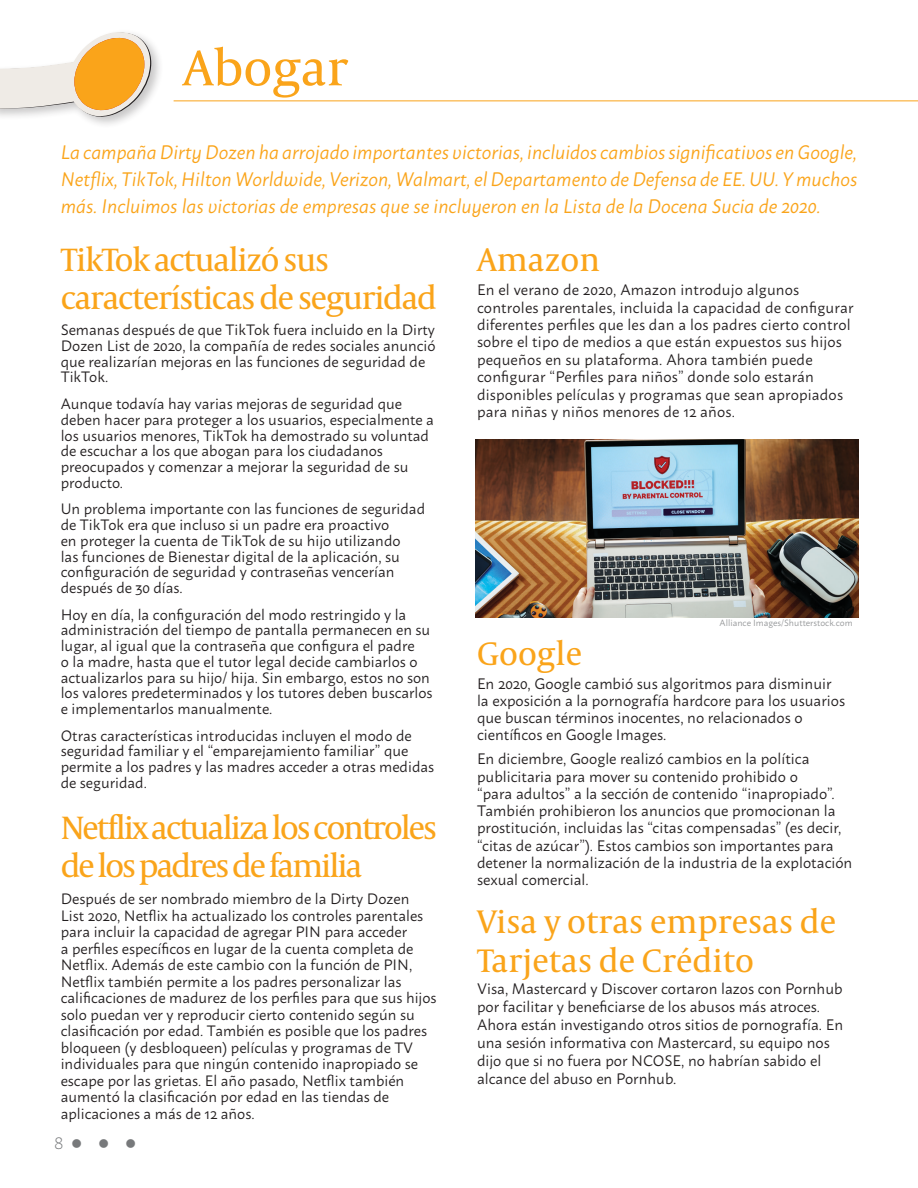
<style>
.page{position:relative;width:918px;height:1188px;background:#fff}
.page>*{position:absolute;margin:0;border:0;box-sizing:border-box;transform-origin:0 0}
.t1{font:51px "Capitolium News 2";color:#faa41a}
.t2{font:33.3px/38.4px "Capitolium News 2";color:#faa41a}
.t3{font:33px/38px "Capitolium News 2";letter-spacing:-.06em;color:#faa41a}
.t4{font:33px/38px "Capitolium News 2";letter-spacing:-.04em;color:#faa41a}
.t5{font:italic 19.5px/27px "Macho";color:#faa41a;text-align:justify}
.t6{font:300 16.5px "Macho";color:#77797b}
.t7{font:15.15px/17.2px "Macho";color:#231f20}
.t8{font:15px/15.8px "Macho";color:#231f20}
.t9{font:9px "Macho";color:#949698}
</style>
<div class="page">
<div style="left:0;top:29px;width:164px;height:101px;background:#231f20;opacity:.25"></div>
<svg style="left:0;top:31px;width:151px;height:87px"></svg>
<hr style="left:174px;top:100px;width:744px;height:1px;background:#faa41a">
<img style="left:476px;top:439px;width:383px;height:178px">
<p class="t1" style="left:183px;top:33px;width:167px">Abogar</p>
<p class="t5" style="left:61px;top:137px;width:798px">La campaña Dirty Dozen ha arrojado importantes victorias, incluidos cambios significativos en Google, Netflix, TikTok, Hilton Worldwide, Verizon, Walmart, el Departamento de Defensa de EE. UU. Y muchos más. Incluimos las victorias de empresas que se incluyeron en la Lista de la Docena Sucia de 2020.</p>
<p class="t4" style="left:61px;top:239px;width:378px">TikTok actualizó sus características de seguridad</p>
<p class="t8" style="left:61px;top:321px;width:376px">Semanas después de que TikTok fuera incluido en la Dirty Dozen List de 2020, la compañía de redes sociales anunció que realizarían mejoras en las funciones de seguridad de TikTok.</p>
<p class="t8" style="left:61px;top:394px;width:375px">Aunque todavía hay varias mejoras de seguridad que deben hacer para proteger a los usuarios, especialmente a los usuarios menores, TikTok ha demostrado su voluntad de escuchar a los que abogan para los ciudadanos preocupados y comenzar a mejorar la seguridad de su producto.</p>
<p class="t8" style="left:61px;top:500px;width:366px">Un problema importante con las funciones de seguridad de TikTok era que incluso si un padre era proactivo<br>en proteger la cuenta de TikTok de su hijo utilizando<br>las funciones de Bienestar digital de la aplicación, su configuración de seguridad y contraseñas vencerían después de 30 días.</p>
<p class="t8" style="left:61px;top:605px;width:373px">Hoy en día, la configuración del modo restringido y la administración del tiempo de pantalla permanecen en su lugar, al igual que la contraseña que configura el padre<br>o la madre, hasta que el tutor legal decide cambiarlos o actualizarlos para su hijo/ hija. Sin embargo, estos no son los valores predeterminados y los tutores deben buscarlos e implementarlos manualmente.</p>
<p class="t8" style="left:61px;top:726px;width:375px">Otras características introducidas incluyen el modo de seguridad familiar y el “emparejamiento familiar” que permite a los padres y las madres acceder a otras medidas de seguridad.</p>
<p class="t3" style="left:61px;top:808px;width:378px">Netflix actualiza los controles de los padres de familia</p>
<p class="t8" style="left:61px;top:889px;width:377px;line-height:16.5px">Después de ser nombrado miembro de la Dirty Dozen List 2020, Netflix ha actualizado los controles parentales para incluir la capacidad de agregar PIN para acceder<br>a perfiles específicos en lugar de la cuenta completa de Netflix. Además de este cambio con la función de PIN, Netflix también permite a los padres personalizar las calificaciones de madurez de los perfiles para que sus hijos solo puedan ver y reproducir cierto contenido según su clasificación por edad. También es posible que los padres bloqueen (y desbloqueen) películas y programas de TV individuales para que ningún contenido inapropiado se escape por las grietas. El año pasado, Netflix también aumentó la clasificación por edad en las tiendas de aplicaciones a más de 12 años.</p>
<p class="t2" style="left:477px;top:239px;width:125px">Amazon</p>
<p class="t7" style="left:477px;top:280px;width:378px">En el verano de 2020, Amazon introdujo algunos controles parentales, incluida la capacidad de configurar diferentes perfiles que les dan a los padres cierto control sobre el tipo de medios a que están expuestos sus hijos pequeños en su plataforma. Ahora también puede configurar “Perfiles para niños” donde solo estarán disponibles películas y programas que sean apropiados para niñas y niños menores de 12 años.</p>
<p class="t9" style="left:720px;top:615px;width:135px">Alliance Images/Shutterstock.com</p>
<p class="t2" style="left:477px;top:633px;width:107px">Google</p>
<p class="t7" style="left:477px;top:673px;width:370px">En 2020, Google cambió sus algoritmos para disminuir la exposición a la pornografía hardcore para los usuarios que buscan términos inocentes, no relacionados o científicos en Google Images.</p>
<p class="t7" style="left:477px;top:749px;width:377px">En diciembre, Google realizó cambios en la política publicitaria para mover su contenido prohibido o<br>“para adultos” a la sección de contenido “inapropiado”.<br>También prohibieron los anuncios que promocionan la prostitución, incluidas las “citas compensadas” (es decir, “citas de azúcar”). Estos cambios son importantes para detener la normalización de la industria de la explotación sexual comercial.</p>
<p class="t2" style="left:477px;top:902px;width:361px">Visa y otras empresas de<br>Tarjetas de Crédito</p>
<p class="t7" style="left:477px;top:978px;width:368px;line-height:18px">Visa, Mastercard y Discover cortaron lazos con Pornhub por facilitar y beneficiarse de los abusos más atroces.<br>Ahora están investigando otros sitios de pornografía. En una sesión informativa con Mastercard, su equipo nos dijo que si no fuera por NCOSE, no habrían sabido el alcance del abuso en Pornhub.</p>
<p class="t6" style="left:54px;top:1129px;width:84px">8 ●●●</p>
</div>
